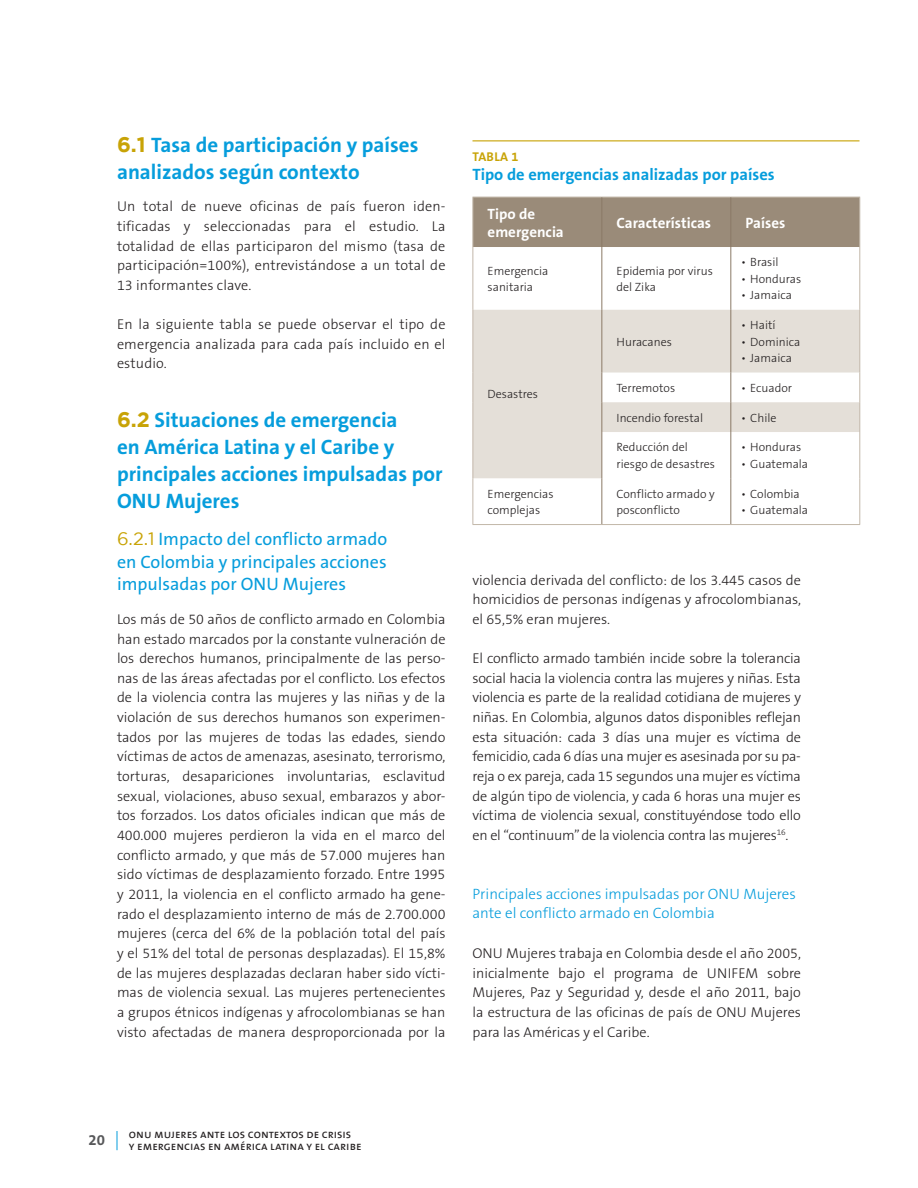
<style>
.page{position:relative;width:918px;height:1188px;background:#fff}
.page>*{position:absolute;margin:0;border:0;box-sizing:border-box;transform-origin:0 0}
.t1{font:700 21px/27px "The Sans B7";color:#069ddc}
.t2{font:18px/22.5px "The Sans B5 Plain";color:#069ddc;text-align:justify}
.t3{font:700 16.5px "The Sans B7";color:#069ddc}
.t4{font:300 15px/19.5px "The Sans B3";color:#069ddc}
.t5{font:700 15px/18px "The Sans B7";color:#fff}
.t6{font:700 15px "The Sans B7";color:#57585a}
.t7{font:300 14.25px/19.6px "The Sans B3";color:#231f20;text-align:justify}
.t8{font:700 12.75px "The Sans B7";letter-spacing:.025em;color:#c8a306}
.t9{font:300 12px/16.5px "The Sans B3";color:#231f20}
.t10{font:12px/12px "The Sans Caps";color:#231f20}
.s1{font-family:"Gotham";color:#c8a306}
</style>
<div class="page">
<svg style="left:117px;top:1131px;width:1px;height:19px"></svg>
<hr style="left:472px;top:140px;width:388px;height:1px;background:#c8a306">
<div style="left:473px;top:198px;width:386px;height:49px;background:#9a8b79"></div>
<svg style="left:473px;top:310px;width:386px;height:168px;fill:#e4dfd8"></svg>
<hr style="left:472px;top:197px;width:130px;height:1px;background:#c2b7a9">
<hr style="left:472px;top:197px;width:1px;height:50px;background:#c2b7a9">
<hr style="left:602px;top:197px;width:129px;height:1px;background:#c2b7a9">
<hr style="left:731px;top:197px;width:129px;height:1px;background:#c2b7a9">
<hr style="left:859px;top:197px;width:1px;height:50px;background:#c2b7a9">
<hr style="left:472px;top:247px;width:1px;height:63px;background:#c2b7a9">
<hr style="left:859px;top:247px;width:1px;height:63px;background:#c2b7a9">
<hr style="left:472px;top:310px;width:1px;height:63px;background:#c2b7a9">
<svg style="left:472px;top:373px;width:1px;height:29px"></svg>
<hr style="left:472px;top:402px;width:1px;height:30px;background:#c2b7a9">
<hr style="left:472px;top:432px;width:1px;height:46px;background:#c2b7a9">
<hr style="left:859px;top:310px;width:1px;height:63px;background:#c2b7a9">
<svg style="left:859px;top:373px;width:1px;height:29px"></svg>
<hr style="left:859px;top:432px;width:1px;height:46px;background:#c2b7a9">
<hr style="left:859px;top:402px;width:1px;height:30px;background:#c2b7a9">
<hr style="left:472px;top:478px;width:1px;height:46px;background:#c2b7a9">
<hr style="left:859px;top:478px;width:1px;height:46px;background:#c2b7a9">
<hr style="left:472px;top:524px;width:130px;height:1px;background:#c2b7a9">
<hr style="left:602px;top:524px;width:129px;height:1px;background:#c2b7a9">
<hr style="left:731px;top:524px;width:129px;height:1px;background:#c2b7a9">
<hr style="left:601px;top:197px;width:1px;height:50px;background:#8a7966">
<hr style="left:730px;top:197px;width:1px;height:50px;background:#8a7966">
<hr style="left:601px;top:247px;width:1px;height:63px;background:#8a7966">
<hr style="left:730px;top:247px;width:1px;height:63px;background:#8a7966">
<hr style="left:601px;top:310px;width:1px;height:63px;background:#8a7966">
<hr style="left:730px;top:310px;width:1px;height:63px;background:#8a7966">
<svg style="left:601px;top:373px;width:1px;height:29px"></svg>
<svg style="left:730px;top:373px;width:1px;height:29px"></svg>
<hr style="left:601px;top:402px;width:1px;height:30px;background:#8a7966">
<hr style="left:730px;top:402px;width:1px;height:30px;background:#8a7966">
<hr style="left:601px;top:432px;width:1px;height:46px;background:#8a7966">
<hr style="left:730px;top:432px;width:1px;height:46px;background:#8a7966">
<hr style="left:601px;top:478px;width:1px;height:46px;background:#8a7966">
<hr style="left:730px;top:478px;width:1px;height:46px;background:#8a7966">
<h1 class="t1" style="left:117px;top:132px;width:303px"><span class="s1">6.1</span> Tasa de participación y países analizados según contexto</h1>
<p class="t7" style="left:117px;top:197px;width:330px">Un total de nueve oficinas de país fueron iden&shy;tificadas y seleccionadas para el estudio. La totalidad de ellas participaron del mismo (tasa de participación=100%), entrevistándose a un total de 13 informantes clave.</p>
<p class="t7" style="left:117px;top:315px;width:330px">En la siguiente tabla se puede observar el tipo de emergencia analizada para cada país incluido en el estudio.</p>
<h1 class="t1" style="left:117px;top:407px;width:327px"><span class="s1">6.2</span> Situaciones de emergencia<br>en América Latina y el Caribe y principales acciones impulsadas por<br>ONU Mujeres</h1>
<p class="t2" style="left:117px;top:529px;width:272px"><span class="s1">6.2.1</span> Impacto del conflicto armado en Colombia y principales acciones impulsadas por ONU Mujeres</p>
<p class="t7" style="left:117px;top:610px;width:330px">Los más de 50 años de conflicto armado en Colombia han estado marcados por la constante vulneración de los derechos humanos, principalmente de las perso&shy;nas de las áreas afectadas por el conflicto. Los efectos de la violencia contra las mujeres y las niñas y de la violación de sus derechos humanos son experimen&shy;tados por las mujeres de todas las edades, siendo víctimas de actos de amenazas, asesinato, terrorismo, torturas, desapariciones involuntarias, esclavitud sexual, violaciones, abuso sexual, embarazos y abor&shy;tos forzados. Los datos oficiales indican que más de 400.000 mujeres perdieron la vida en el marco del conflicto armado, y que más de 57.000 mujeres han sido víctimas de desplazamiento forzado. Entre 1995 y 2011, la violencia en el conflicto armado ha gene&shy;rado el desplazamiento interno de más de 2.700.000 mujeres (cerca del 6% de la población total del país y el 51% del total de personas desplazadas). El 15,8% de las mujeres desplazadas declaran haber sido vícti&shy;mas de violencia sexual. Las mujeres pertenecientes a grupos étnicos indígenas y afrocolombianas se han visto afectadas de manera desproporcionada por la</p>
<p class="t8" style="left:472px;top:150px;width:47px">TABLA 1</p>
<p class="t3" style="left:472px;top:166px;width:304px">Tipo de emergencias analizadas por países</p>
<p class="t5" style="left:488px;top:205px;width:78px">Tipo de emergencia</p>
<p class="t5" style="left:617px;top:214px;width:96px">Características</p>
<p class="t5" style="left:746px;top:214px;width:41px">Países</p>
<p class="t9" style="left:488px;top:263px;width:62px">Emergencia sanitaria</p>
<p class="t9" style="left:617px;top:263px;width:98px">Epidemia por virus del Zika</p>
<p class="t9" style="left:741px;top:254px;width:39px">• Brasil</p>
<p class="t9" style="left:741px;top:271px;width:61px">• Honduras</p>
<p class="t9" style="left:741px;top:287px;width:52px">• Jamaica</p>
<p class="t9" style="left:488px;top:387px;width:52px">Desastres</p>
<p class="t9" style="left:617px;top:334px;width:57px">Huracanes</p>
<p class="t9" style="left:741px;top:317px;width:36px">• Haití</p>
<p class="t9" style="left:741px;top:334px;width:60px">• Dominica</p>
<p class="t9" style="left:741px;top:350px;width:52px">• Jamaica</p>
<p class="t9" style="left:617px;top:380px;width:60px">Terremotos</p>
<p class="t9" style="left:741px;top:380px;width:52px">• Ecuador</p>
<p class="t9" style="left:617px;top:410px;width:88px">Incendio forestal</p>
<p class="t9" style="left:741px;top:410px;width:37px">• Chile</p>
<p class="t9" style="left:617px;top:439px;width:100px">Reducción del riesgo de desastres</p>
<p class="t9" style="left:741px;top:439px;width:61px">• Honduras</p>
<p class="t9" style="left:741px;top:456px;width:68px">• Guatemala</p>
<p class="t9" style="left:488px;top:486px;width:68px">Emergencias complejas</p>
<p class="t9" style="left:617px;top:486px;width:100px">Conflicto armado y posconflicto</p>
<p class="t9" style="left:741px;top:486px;width:60px">• Colombia</p>
<p class="t9" style="left:741px;top:502px;width:68px">• Guatemala</p>
<p class="t7" style="left:472px;top:571px;width:330px">violencia derivada del conflicto: de los 3.445 casos de homicidios de personas indígenas y afrocolombianas, el 65,5% eran mujeres.</p>
<p class="t7" style="left:472px;top:649px;width:330px">El conflicto armado también incide sobre la tolerancia social hacia la violencia contra las mujeres y niñas. Esta violencia es parte de la realidad cotidiana de mujeres y niñas. En Colombia, algunos datos disponibles reflejan esta situación: cada 3 días una mujer es víctima de femicidio, cada 6 días una mujer es asesinada por su pa&shy;reja o ex pareja, cada 15 segundos una mujer es víctima de algún tipo de violencia, y cada 6 horas una mujer es víctima de violencia sexual, constituyéndose todo ello en el “continuum” de la violencia contra las mujeres<sup>16</sup>.</p>
<p class="t4" style="left:472px;top:885px;width:325px">Principales acciones impulsadas por ONU Mujeres ante el conflicto armado en Colombia</p>
<p class="t7" style="left:472px;top:944px;width:330px">ONU Mujeres trabaja en Colombia desde el año 2005, inicialmente bajo el programa de UNIFEM sobre Mujeres, Paz y Seguridad y, desde el año 2011, bajo la estructura de las oficinas de país de ONU Mujeres para las Américas y el Caribe.</p>
<p class="t6" style="left:89px;top:1132px;width:18px">20</p>
<p class="t10" style="left:129px;top:1128px;width:234px">onu mujeres ante los contextos de crisis<br>y emergencias en américa latina y el caribe</p>
</div>
